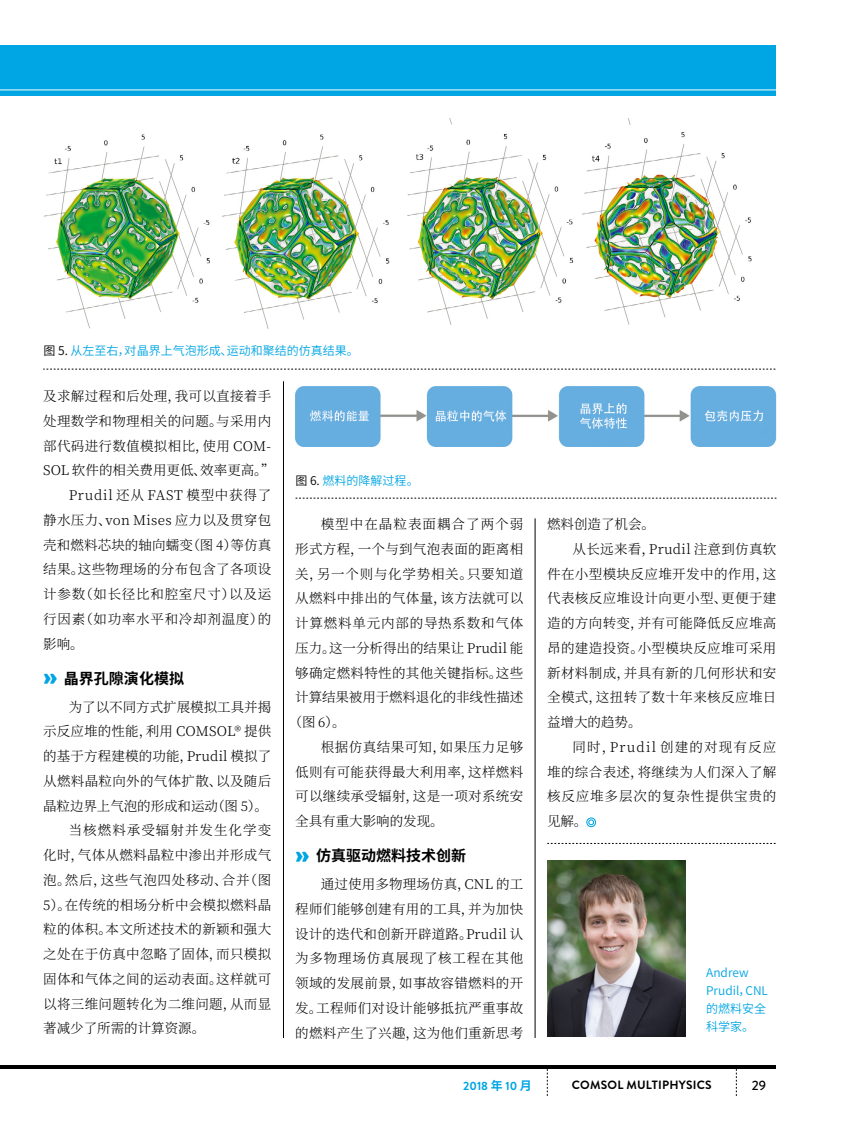
<style>
.page{position:relative;width:851px;height:1134px;background:#fff}
.page>*{position:absolute;margin:0;border:0;box-sizing:border-box;transform-origin:0 0}
.t1{font:700 15px "Source Han Sans CN";color:#000}
.t2{font:300 13.5px/24.8px "Source Han Serif SC";letter-spacing:.025em;color:#000;text-align:justify}
.t3{font:300 13.5px "Source Han Serif SC";color:#000}
.t4{font:300 13.5px "Source Han Serif SC";letter-spacing:.055em;color:#000}
.t5{font:300 13.5px "Source Han Serif SC";letter-spacing:-.005em;color:#000}
.t6{font:300 13.5px "Source Han Serif SC";letter-spacing:.075em;color:#000}
.t7{font:300 13.5px "Source Han Serif SC";letter-spacing:.05em;color:#000}
.t8{font:300 13.5px "Source Han Serif SC";letter-spacing:.09em;color:#000}
.t9{font:300 13.5px "Source Han Serif SC";letter-spacing:.06em;color:#000}
.t10{font:300 13.5px "Source Han Serif SC";letter-spacing:.065em;color:#000}
.t11{font:500 13.5px "Brandon Grotesque";color:#000}
.t12{font:12px/18px "Source Han Sans CN";color:#00a5e3}
.t13{font:700 12px "Brandon Grotesque";letter-spacing:.02em;color:#000}
.t14{font:700 12px "Brandon Grotesque";color:#00a5e3}
.s1{color:#000}
.s2{font-family:"Brandon Grotesque";font-weight:900;font-size:28.5px;color:#00a5e3}
.s3{font-family:"Source Han Sans CN"}
</style>
<div class="page">
<div style="left:0;top:45px;width:775px;height:51px;background:#00a5e3"></div>
<hr style="left:0;top:90px;width:785px;height:1px;background:#fff">
<svg style="left:736px;top:1069px;width:1px;height:27px"></svg>
<svg style="left:547px;top:1069px;width:1px;height:27px"></svg>
<hr style="left:0;top:1065px;width:775px;height:4px;background:#000">
<img style="left:44px;top:134px;width:346px;height:195px">
<img style="left:407px;top:119px;width:345px;height:206px">
<img style="left:295px;top:386px;width:481px;height:61px">
<svg style="left:43px;top:369px;width:732px;height:1px"></svg>
<hr style="left:535px;top:518px;width:1px;height:520px;background:#000">
<hr style="left:283px;top:381px;width:1px;height:657px;background:#000">
<img style="left:547px;top:861px;width:139px;height:175px">
<svg style="left:547px;top:843px;width:228px;height:1px"></svg>
<svg style="left:295px;top:498px;width:481px;height:1px"></svg>
<div style="left:586px;top:817px;width:10px;height:10px;border:1px solid #00a5e3;border-radius:50%"></div>
<svg style="left:588px;top:819px;width:6px;height:6px"></svg>
<p class="t12" style="left:43px;top:342px;width:317px"><span class="s1">图 5.</span> 从左至右，对晶界上气泡形成、运动和聚结的仿真结果。</p>
<p class="t2" style="left:43px;top:384px;width:229px">及求解过程和后处理，我可以直接着手</p>
<p class="t2" style="left:43px;top:409px;width:229px">处理数学和物理相关的问题。与采用内</p>
<p class="t2" style="left:43px;top:434px;width:229px">部代码进行数值模拟相比，使用 COM-</p>
<p class="t3" style="left:43px;top:463px;width:232px">SOL 软件的相关费用更低、效率更高。”</p>
<p class="t4" style="left:69px;top:488px;width:204px">Prudil 还从 FAST 模型中获得了</p>
<p class="t2" style="left:43px;top:508px;width:229px">静水压力、von Mises 应力以及贯穿包</p>
<p class="t2" style="left:43px;top:533px;width:229px">壳和燃料芯块的轴向蠕变（图 4）等仿真</p>
<p class="t2" style="left:43px;top:557px;width:229px">结果。这些物理场的分布包含了各项设</p>
<p class="t4" style="left:43px;top:586px;width:229px">计参数（如长径比和腔室尺寸）以及运</p>
<p class="t4" style="left:43px;top:611px;width:229px">行因素（如功率水平和冷却剂温度）的</p>
<p class="t2" style="left:43px;top:632px;width:42px">影响。</p>
<p class="t1" style="left:43px;top:670px;width:142px"><span class="s2">»</span> 晶界孔隙演化模拟</p>
<p class="t3" style="left:69px;top:699px;width:204px">为了以不同方式扩展模拟工具并揭</p>
<p class="t2" style="left:43px;top:719px;width:229px">示反应堆的性能，利用 COMSOL® 提供</p>
<p class="t2" style="left:43px;top:744px;width:229px">的基于方程建模的功能，Prudil 模拟了</p>
<p class="t2" style="left:43px;top:769px;width:229px">从燃料晶粒向外的气体扩散、以及随后</p>
<p class="t5" style="left:43px;top:798px;width:226px">晶粒边界上气泡的形成和运动（图 5）。</p>
<p class="t6" style="left:69px;top:823px;width:204px">当核燃料承受辐射并发生化学变</p>
<p class="t2" style="left:43px;top:843px;width:229px">化时，气体从燃料晶粒中渗出并形成气</p>
<p class="t7" style="left:43px;top:872px;width:229px">泡。然后，这些气泡四处移动、合并（图</p>
<p class="t2" style="left:43px;top:893px;width:229px">5）。在传统的相场分析中会模拟燃料晶</p>
<p class="t2" style="left:43px;top:917px;width:229px">粒的体积。本文所述技术的新颖和强大</p>
<p class="t2" style="left:43px;top:942px;width:229px">之处在于仿真中忽略了固体，而只模拟</p>
<p class="t2" style="left:43px;top:967px;width:229px">固体和气体之间的运动表面。这样就可</p>
<p class="t2" style="left:43px;top:991px;width:229px">以将三维问题转化为二维问题，从而显</p>
<p class="t3" style="left:43px;top:1021px;width:163px">著减少了所需的计算资源。</p>
<p class="t12" style="left:295px;top:472px;width:125px"><span class="s1">图 6.</span> 燃料的降解过程。</p>
<p class="t6" style="left:321px;top:517px;width:204px">模型中在晶粒表面耦合了两个弱</p>
<p class="t2" style="left:295px;top:537px;width:229px">形式方程，一个与到气泡表面的距离相</p>
<p class="t4" style="left:295px;top:566px;width:229px">关，另一个则与化学势相关。只要知道</p>
<p class="t2" style="left:295px;top:586px;width:229px">从燃料中排出的气体量，该方法就可以</p>
<p class="t9" style="left:295px;top:616px;width:229px">计算燃料单元内部的导热系数和气体</p>
<p class="t3" style="left:295px;top:640px;width:229px">压力。这一分析得出的结果让 Prudil 能</p>
<p class="t2" style="left:295px;top:661px;width:229px">够确定燃料特性的其他关键指标。这些</p>
<p class="t5" style="left:295px;top:690px;width:229px">计算结果被用于燃料退化的非线性描述</p>
<p class="t2" style="left:289px;top:710px;width:58px">（图 6）。</p>
<p class="t2" style="left:321px;top:735px;width:204px">根据仿真结果可知，如果压力足够</p>
<p class="t2" style="left:295px;top:760px;width:229px">低则有可能获得最大利用率，这样燃料</p>
<p class="t2" style="left:295px;top:784px;width:229px">可以继续承受辐射，这是一项对系统安</p>
<p class="t3" style="left:295px;top:814px;width:150px">全具有重大影响的发现。</p>
<p class="t1" style="left:295px;top:848px;width:172px"><span class="s2">»</span> 仿真驱动燃料技术创新</p>
<p class="t2" style="left:295px;top:872px;width:229px;text-indent:26px">通过使用多物理场仿真，CNL 的工程师们能够创建有用的工具，并为加快设计的迭代和创新开辟道路。Prudil 认为多物理场仿真展现了核工程在其他领域的发展前景，如事故容错燃料的开发。工程师们对设计能够抵抗严重事故的燃料产生了兴趣，这为他们重新思考</p>
<p class="t3" style="left:547px;top:517px;width:109px">燃料创造了机会。</p>
<p class="t2" style="left:572px;top:537px;width:205px">从长远来看，Prudil 注意到仿真软</p>
<p class="t2" style="left:547px;top:562px;width:231px">件在小型模块反应堆开发中的作用，这</p>
<p class="t2" style="left:547px;top:586px;width:231px">代表核反应堆设计向更小型、更便于建</p>
<p class="t2" style="left:547px;top:611px;width:231px">造的方向转变，并有可能降低反应堆高</p>
<p class="t2" style="left:547px;top:636px;width:231px">昂的建造投资。小型模块反应堆可采用</p>
<p class="t2" style="left:547px;top:661px;width:231px">新材料制成，并具有新的几何形状和安</p>
<p class="t2" style="left:547px;top:685px;width:231px">全模式，这扭转了数十年来核反应堆日</p>
<p class="t2" style="left:547px;top:710px;width:96px">益增大的趋势。</p>
<p class="t8" style="left:572px;top:739px;width:205px">同时，Prudil 创建的对现有反应</p>
<p class="t2" style="left:547px;top:760px;width:231px">堆的综合表述，将继续为人们深入了解</p>
<p class="t10" style="left:547px;top:789px;width:231px">核反应堆多层次的复杂性提供宝贵的</p>
<p class="t2" style="left:547px;top:809px;width:42px">见解。</p>
<p class="t12" style="left:706px;top:964px;width:63px">Andrew<br>Prudil，CNL的燃料安全科学家。</p>
<p class="t14" style="left:463px;top:1078px;width:70px">2018 <span class="s3">年</span> 10 <span class="s3">月</span></p>
<p class="t13" style="left:571px;top:1077px;width:133px">COMSOL MULTIPHYSICS</p>
<p class="t11" style="left:751px;top:1076px;width:16px">29</p>
</div>
